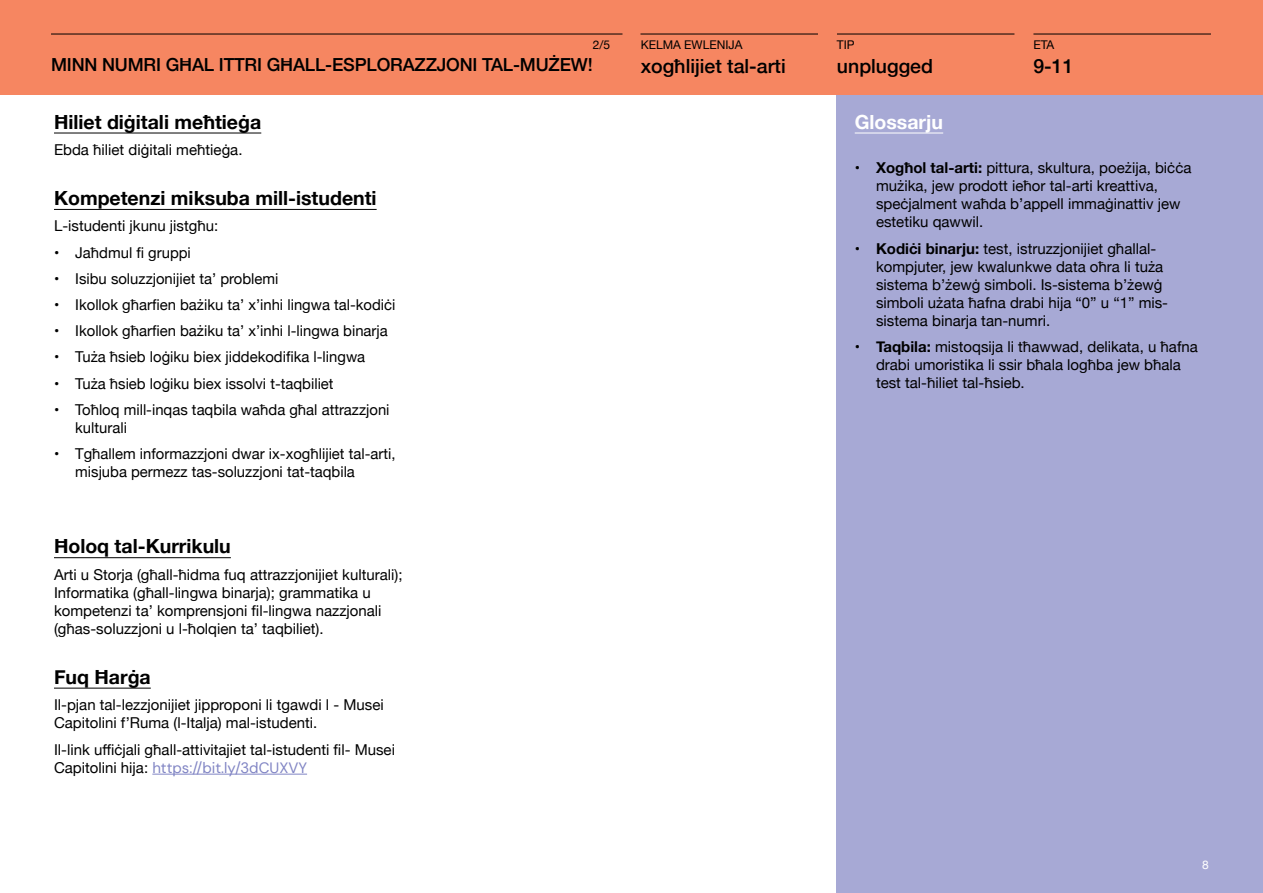
<style>
.page{position:relative;width:1263px;height:893px;background:#fff}
.page>*{position:absolute;margin:0;border:0;box-sizing:border-box;transform-origin:0 0}
.t1{font:700 19.5px "Helvetica Neue";color:#000}
.t2{font:500 19.5px "Helvetica Neue";color:#000}
.t3{font:700 19.5px "Helvetica Neue";color:#fff}
.t4{font:500 18px "Helvetica Neue";letter-spacing:-.01em;color:#000}
.t5{font:15px/18px "Helvetica Neue";color:#000}
.t6{font:15px "DM Sans";color:#8185c4}
.t7{font:12px "Helvetica Neue";color:#000}
.t8{font:12px "Helvetica Neue";color:#fff}
.s1{font-family:"Helvetica Neue";color:#000}
.s2{font-weight:700}
</style>
<div class="page">
<div style="left:837px;top:95px;width:426px;height:798px;background:#a7a9d5"></div>
<div style="left:0;top:0;width:1263px;height:95px;background:#f68661"></div>
<hr style="left:54px;top:133px;width:207px;height:1px;background:#000">
<hr style="left:54px;top:209px;width:323px;height:1px;background:#000">
<hr style="left:54px;top:557px;width:177px;height:1px;background:#000">
<hr style="left:54px;top:688px;width:97px;height:1px;background:#000">
<hr style="left:152px;top:774px;width:155px;height:1px;background:#8185c4">
<hr style="left:51px;top:34px;width:571px;height:1px;background:#000">
<hr style="left:640px;top:34px;width:178px;height:1px;background:#000">
<hr style="left:837px;top:34px;width:177px;height:1px;background:#000">
<hr style="left:1033px;top:34px;width:178px;height:1px;background:#000">
<hr style="left:855px;top:133px;width:88px;height:1px;background:#fff">
<p class="t7" style="left:593px;top:36px;width:19px">2/5</p>
<p class="t4" style="left:51px;top:51px;width:543px">MINN NUMRI GĦAL ITTRI GĦALL-ESPLORAZZJONI TAL-MUŻEW!</p>
<h1 class="t1" style="left:54px;top:106px;width:209px">Ħiliet diġitali meħtieġa</h1>
<p class="t5" style="left:54px;top:142px;width:190px">Ebda ħiliet diġitali meħtieġa.</p>
<h1 class="t1" style="left:54px;top:183px;width:324px">Kompetenzi miksuba mill-istudenti</h1>
<p class="t5" style="left:54px;top:218px;width:166px">L-istudenti jkunu jistgħu:</p>
<p class="t5" style="left:54px;top:244px;width:138px">• Jaħdmul fi gruppi</p>
<p class="t5" style="left:54px;top:270px;width:226px">• Isibu soluzzjonijiet ta’ problemi</p>
<p class="t5" style="left:54px;top:297px;width:343px">• Ikollok għarfien bażiku ta’ x’inhi lingwa tal-kodiċi</p>
<p class="t5" style="left:54px;top:323px;width:335px">• Ikollok għarfien bażiku ta’ x’inhi l-lingwa binarja</p>
<p class="t5" style="left:54px;top:349px;width:313px">• Tuża ħsieb loġiku biex jiddekodifika l-lingwa</p>
<p class="t5" style="left:54px;top:375px;width:281px">• Tuża ħsieb loġiku biex issolvi t-taqbiliet</p>
<p class="t5" style="left:75px;top:402px;width:316px;text-indent:-21px">• Toħloq mill-inqas taqbila waħda għal attrazzjoni kulturali</p>
<p class="t5" style="left:75px;top:445px;width:322px;text-indent:-21px">• Tgħallem informazzjoni dwar ix-xogħlijiet tal-arti, misjuba permezz tas-soluzzjoni tat-taqbila</p>
<h1 class="t1" style="left:54px;top:531px;width:178px">Ħoloq tal-Kurrikulu</h1>
<p class="t5" style="left:54px;top:566px;width:350px">Arti u Storja (għall-ħidma fuq attrazzjonijiet kulturali); Informatika (għall-lingwa binarja); grammatika u kompetenzi ta’ komprensjoni fil-lingwa nazzjonali (għas-soluzzjoni u l-ħolqien ta’ taqbiliet).</p>
<h1 class="t1" style="left:54px;top:661px;width:98px">Fuq Ħarġa</h1>
<p class="t5" style="left:54px;top:697px;width:331px">Il-pjan tal-lezzjonijiet jipproponi li tgawdi l - Musei<br>Capitolini f’Ruma (l-Italja) mal-istudenti.</p>
<p class="t5" style="left:54px;top:741px;width:342px">Il-link uffiċjali għall-attivitajiet tal-istudenti fil- Musei</p>
<p class="t6" style="left:54px;top:758px;width:255px"><span class="s1">Capitolini hija:</span> https://bit.ly/3dCUXVY</p>
<p class="t7" style="left:641px;top:36px;width:103px">KELMA EWLENIJA</p>
<h1 class="t2" style="left:641px;top:50px;width:147px">xogħlijiet tal-arti</h1>
<p class="t7" style="left:837px;top:36px;width:19px">TIP</p>
<h1 class="t2" style="left:837px;top:50px;width:98px">unplugged</h1>
<p class="t7" style="left:1033px;top:36px;width:22px">ETA</p>
<h1 class="t2" style="left:1033px;top:50px;width:42px">9-11</h1>
<h1 class="t3" style="left:855px;top:106px;width:90px">Glossarju</h1>
<p class="t5" style="left:876px;top:160px;width:317px;text-indent:-21px"><span class="s2">• Xogħol tal-arti:</span> pittura, skultura, poeżija, biċċa mużika, jew prodott ieħor tal-arti kreattiva, speċjalment waħda b’appell immaġinattiv jew estetiku qawwil.</p>
<p class="t5" style="left:876px;top:240px;width:294px;text-indent:-21px"><span class="s2">• Kodiċi binarju:</span> test, istruzzjonijiet għallal&shy;kompjuter, jew kwalunkwe data oħra li tuża sistema b’żewġ simboli. Is-sistema b’żewġ simboli użata ħafna drabi hija “0” u “1” mis&shy;sistema binarja tan-numri.</p>
<p class="t5" style="left:876px;top:339px;width:323px;text-indent:-21px"><span class="s2">• Taqbila:</span> mistoqsija li tħawwad, delikata, u ħafna drabi umoristika li ssir bħala logħba jew bħala test tal-ħiliet tal-ħsieb.</p>
<p class="t8" style="left:1202px;top:856px;width:8px">8</p>
</div>
